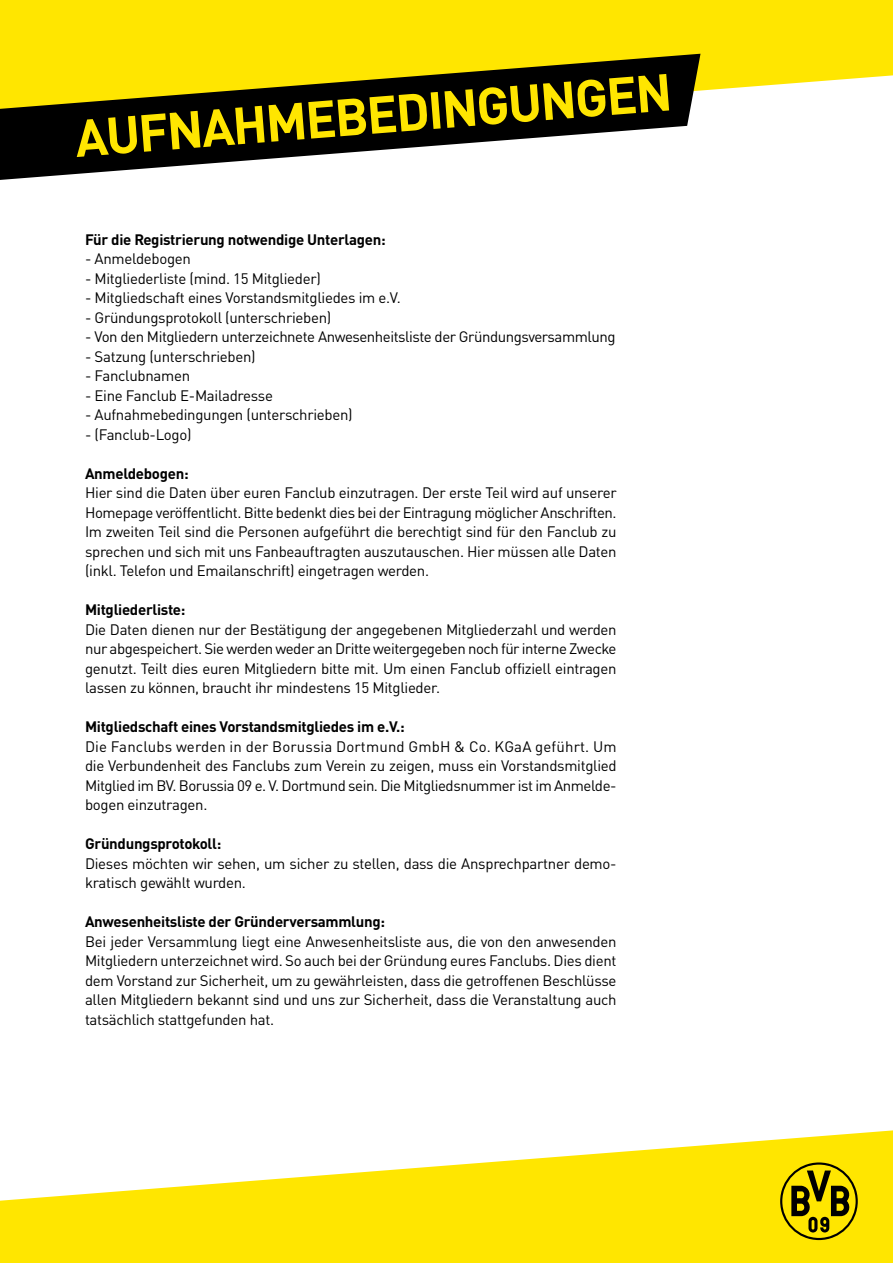
<style>
.page{position:relative;width:893px;height:1263px;background:#fff}
.page>*{position:absolute;margin:0;border:0;box-sizing:border-box;transform-origin:0 0}
.t1{font:700 51.45px "DIN";color:#ffe600}
.t2{font:15px/19.5px "DIN Pro";letter-spacing:-.02em;color:#000;text-align:justify}
.t3{font:700 15px "DIN Pro";letter-spacing:-.02em;color:#000}
</style>
<div class="page">
<svg style="left:0;top:1130px;width:893px;height:133px;fill:#ffe600"></svg>
<div style="left:778px;top:1160px;width:82px;height:82px;background:#ffe600;border-radius:50%"></div>
<svg style="left:780px;top:1162px;width:78px;height:78px"></svg>
<div style="left:782px;top:1164px;width:74px;height:74px;background:#ffe600;border-radius:50%"></div>
<svg style="left:791px;top:1170px;width:61px;height:62px"></svg>
<div style="left:0;top:0;width:893px;height:91px;background:#ffe600"></div>
<svg style="left:0;top:54px;width:700px;height:126px;fill:#000"></svg>
<h1 class="t1" style="left:73px;top:102px;width:600px;rotate:-4deg">AUFNAHMEBEDINGUNGEN</h1>
<p class="t3" style="left:85px;top:227px;width:302px">Für die Registrierung notwendige Unterlagen:</p>
<p class="t2" style="left:85px;top:247px;width:107px">- Anmeldebogen</p>
<p class="t2" style="left:85px;top:267px;width:237px">- Mitgliederliste (mind. 15 Mitglieder)</p>
<p class="t2" style="left:85px;top:286px;width:317px">- Mitgliedschaft eines Vorstandsmitgliedes im e.V.</p>
<p class="t2" style="left:85px;top:306px;width:248px">- Gründungsprotokoll (unterschrieben)</p>
<p class="t2" style="left:85px;top:325px;width:532px">- Von den Mitgliedern unterzeichnete Anwesenheitsliste der Gründungsversammlung</p>
<p class="t2" style="left:85px;top:345px;width:172px">- Satzung (unterschrieben)</p>
<p class="t2" style="left:85px;top:364px;width:107px">- Fanclubnamen</p>
<p class="t2" style="left:85px;top:384px;width:189px">- Eine Fanclub E-Mailadresse</p>
<p class="t2" style="left:85px;top:403px;width:269px">- Aufnahmebedingungen (unterschrieben)</p>
<p class="t2" style="left:85px;top:423px;width:108px">- (Fanclub-Logo)</p>
<p class="t3" style="left:85px;top:461px;width:105px">Anmeldebogen:</p>
<p class="t2" style="left:85px;top:481px;width:533px">Hier sind die Daten über euren Fanclub einzutragen. Der erste Teil wird auf unserer Homepage veröffentlicht. Bitte bedenkt dies bei der Eintragung möglicher Anschriften.<br>Im zweiten Teil sind die Personen aufgeführt die berechtigt sind für den Fanclub zu sprechen und sich mit uns Fanbeauftragten auszutauschen. Hier müssen alle Daten (inkl. Telefon und Emailanschrift) eingetragen werden.</p>
<p class="t3" style="left:85px;top:597px;width:102px">Mitgliederliste:</p>
<p class="t2" style="left:85px;top:618px;width:533px">Die Daten dienen nur der Bestätigung der angegebenen Mitgliederzahl und werden nur abgespeichert. Sie werden weder an Dritte weitergegeben noch für interne Zwecke genutzt. Teilt dies euren Mitgliedern bitte mit. Um einen Fanclub offiziell eintragen lassen zu können, braucht ihr mindestens 15 Mitglieder.</p>
<p class="t3" style="left:85px;top:714px;width:321px">Mitgliedschaft eines Vorstandsmitgliedes im e.V.:</p>
<p class="t2" style="left:85px;top:735px;width:533px">Die Fanclubs werden in der Borussia Dortmund GmbH &amp; Co. KGaA geführt. Um die Verbundenheit des Fanclubs zum Verein zu zeigen, muss ein Vorstandsmitglied Mitglied im BV. Borussia 09 e. V. Dortmund sein. Die Mitgliedsnummer ist im Anmelde&shy;bogen einzutragen.</p>
<p class="t3" style="left:85px;top:831px;width:138px">Gründungsprotokoll:</p>
<p class="t2" style="left:85px;top:852px;width:533px">Dieses möchten wir sehen, um sicher zu stellen, dass die Ansprechpartner demo&shy;kratisch gewählt wurden.</p>
<p class="t3" style="left:85px;top:909px;width:302px">Anwesenheitsliste der Gründerversammlung:</p>
<p class="t2" style="left:85px;top:930px;width:533px">Bei jeder Versammlung liegt eine Anwesenheitsliste aus, die von den anwesenden Mitgliedern unterzeichnet wird. So auch bei der Gründung eures Fanclubs. Dies dient dem Vorstand zur Sicherheit, um zu gewährleisten, dass die getroffenen Beschlüsse allen Mitgliedern bekannt sind und uns zur Sicherheit, dass die Veranstaltung auch tatsächlich stattgefunden hat.</p>
</div>
